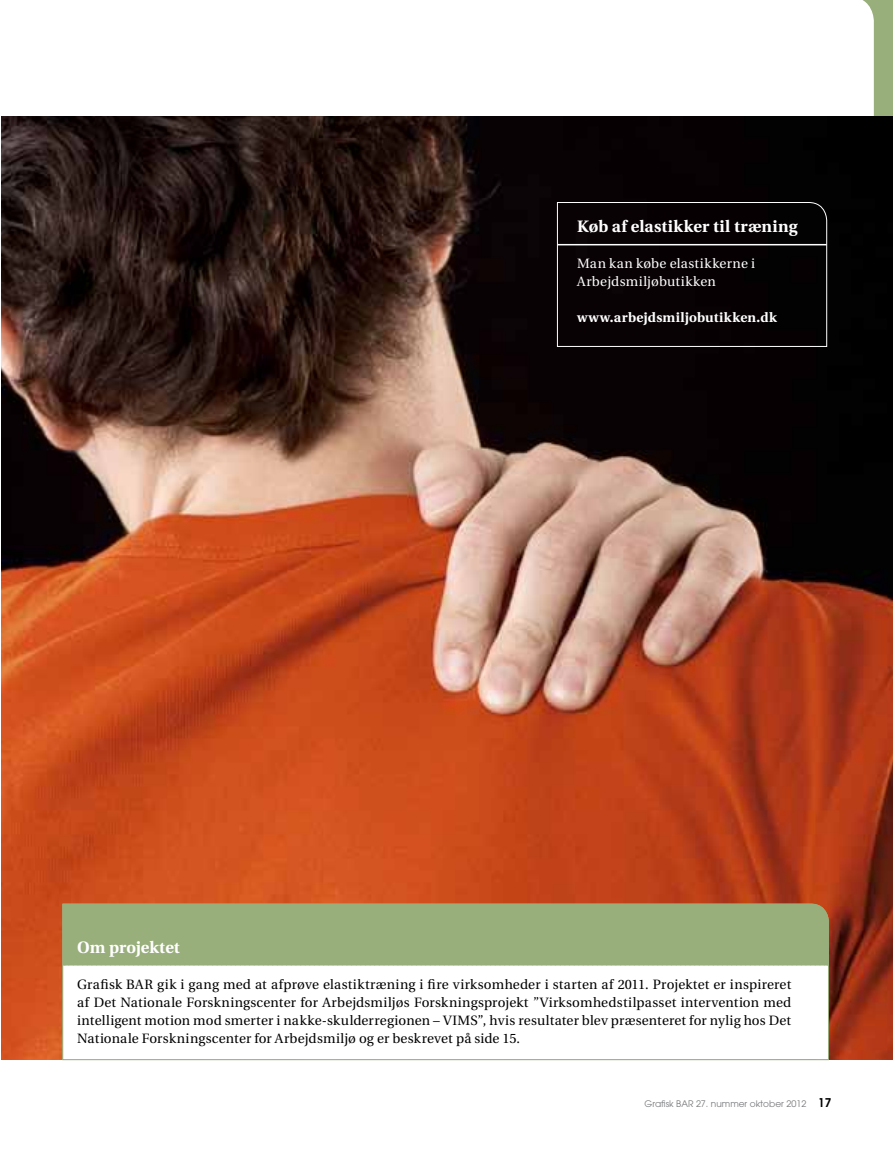
<style>
.page{position:relative;width:893px;height:1149px;background:#fff}
.page>*{position:absolute;margin:0;border:0;box-sizing:border-box;transform-origin:0 0}
.t1{font:700 16.5px "Utopia";letter-spacing:.005em;color:#fff}
.t2{font:13.5px/18px "Utopia";letter-spacing:.01em;color:#000;text-align:justify}
.t3{font:13.5px/18px "Utopia";letter-spacing:.02em;color:#fff}
.t4{font:700 13.5px "Utopia";letter-spacing:.015em;color:#fff}
.t5{font:9px "Avant Garde";color:#77787b}
.s1{font-weight:600;font-size:12px;color:#000}
</style>
<div class="page">
<svg style="left:863px;top:0;width:30px;height:116px"></svg>
<img style="left:1px;top:116px;width:892px;height:943px">
<svg style="left:62px;top:903px;width:767px;height:157px"></svg>
<div style="left:63px;top:903px;width:766px;height:62px;background:#98ae7b"></div>
<hr style="left:64px;top:963px;width:764px;height:2px;background:#98ae7b">
<div style="left:557px;top:202px;width:270px;height:145px;background:#080204"></div>
<hr style="left:557px;top:244px;width:270px;height:1px;background:#fff">
<p class="t1" style="left:577px;top:217px;width:222px">Køb af elastikker til træning</p>
<p class="t3" style="left:577px;top:255px;width:180px">Man kan købe elastikkerne i<br>Arbejdsmiljøbutikken</p>
<p class="t4" style="left:577px;top:310px;width:201px">www.arbejdsmiljobutikken.dk</p>
<p class="t1" style="left:77px;top:937px;width:104px">Om projektet</p>
<p class="t2" style="left:77px;top:975px;width:716px">Grafisk BAR gik i gang med at afprøve elastiktræning i fire virksomheder i starten af 2011. Projektet er inspireret af Det Nationale Forskningscenter for Arbejdsmiljøs Forskningsprojekt ”Virksomhedstilpasset intervention med intelligent motion mod smerter i nakke-skulderregionen – VIMS”, hvis resultater blev præsenteret for nylig hos Det Nationale Forskningscenter for Arbejdsmiljø og er beskrevet på side 15.</p>
<p class="t5" style="left:645px;top:1097px;width:189px">Grafisk BAR 27. nummer oktober 2012 <span class="s1">17</span></p>
</div>
